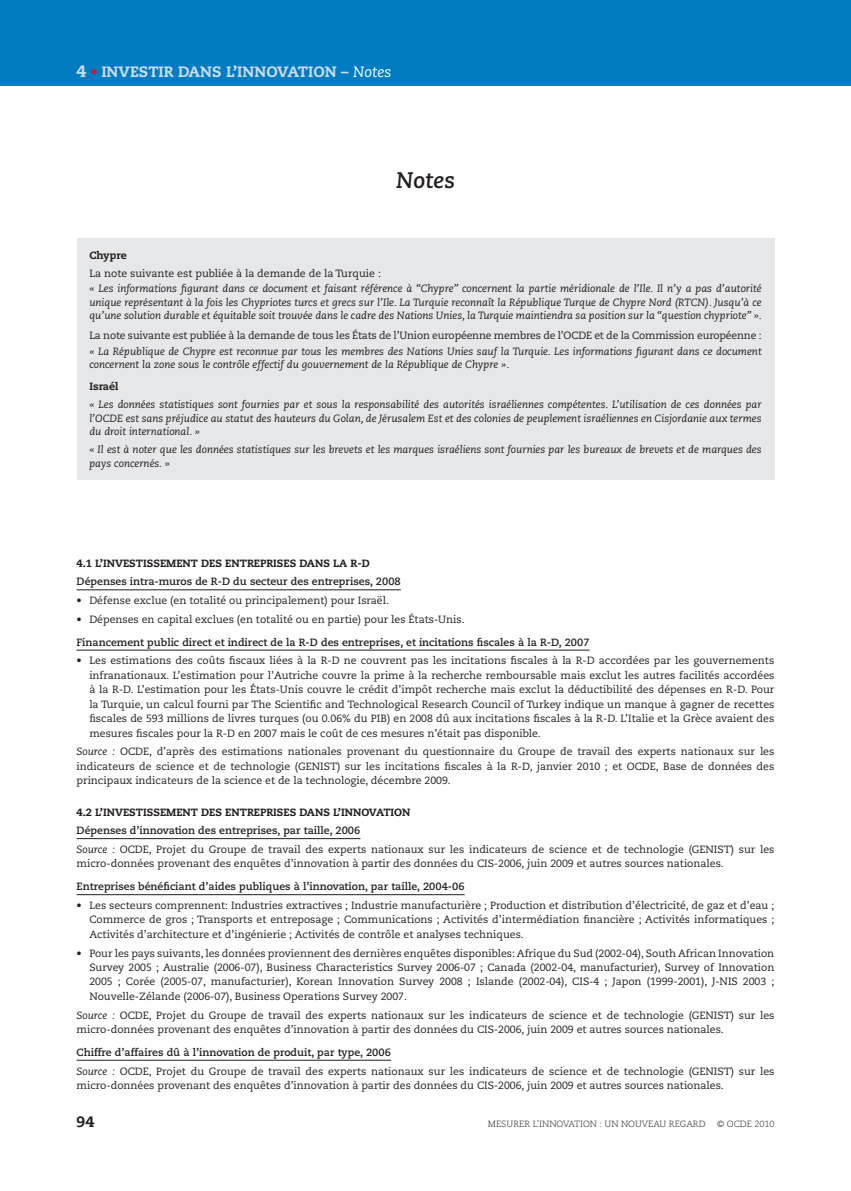
<style>
.page{position:relative;width:851px;height:1191px;background:#fff}
.page>*{position:absolute;margin:0;border:0;box-sizing:border-box;transform-origin:0 0}
.t1{font:italic 700 22.5px "Caecilia LT Std";color:#231f20}
.t2{font:800 15px "Caecilia LT Std";color:#cddbef}
.t3{font:800 15px "Caecilia LT Std";color:#231f20}
.t4{font:10.5px/14.4px "Caecilia LT Std";color:#231f20;text-align:justify}
.t5{font:italic 10.5px/13.5px "Caecilia LT Std";color:#231f20;text-align:justify}
.t6{font:700 10.5px "Caecilia LT Std";color:#231f20}
.t7{font:800 10.5px "Caecilia LT Std";color:#231f20}
.t8{font:300 9px "Caecilia LT Std";color:#231f20}
.s1{font-size:16.5px}
.s2{color:#d7171f}
.s3{font-weight:400;font-style:italic;color:#fff}
.s4{font-style:italic}
.s5{font-weight:700}
</style>
<div class="page">
<div style="left:0;top:0;width:829px;height:85px;background:#007cc2"></div>
<div style="left:829px;top:0;width:21px;height:85px;background:#007cc2"></div>
<hr style="left:77px;top:589px;width:324px;height:1px;background:#231f20">
<hr style="left:77px;top:650px;width:512px;height:1px;background:#231f20">
<hr style="left:77px;top:838px;width:283px;height:1px;background:#231f20">
<hr style="left:77px;top:894px;width:387px;height:1px;background:#231f20">
<hr style="left:77px;top:1060px;width:314px;height:1px;background:#231f20">
<div style="left:77px;top:238px;width:697px;height:241px;background:#e6e7e9"></div>
<h2 class="t2" style="left:77px;top:62px;width:316px"><span class="s1">4</span> <span class="s2">•</span> INVESTIR DANS L’INNOVATION – <span class="s3">Notes</span></h2>
<h1 class="t1" style="left:396px;top:167px;width:60px">Notes</h1>
<p class="t7" style="left:89px;top:249px;width:39px">CHYPRE</p>
<p class="t4" style="left:89px;top:266px;width:293px">La note suivante est publiée à la demande de la Turquie :</p>
<p class="t5" style="left:89px;top:282px;width:673px">« Les informations figurant dans ce document et faisant référence à “Chypre” concernent la partie méridionale de l’Ile. Il n’y a pas d’autorité unique représentant à la fois les Chypriotes turcs et grecs sur l’Ile. La Turquie reconnaît la République Turque de Chypre Nord (RTCN). Jusqu’à ce qu’une solution durable et équitable soit trouvée dans le cadre des Nations Unies, la Turquie maintiendra sa position sur la “question chypriote” ».</p>
<p class="t4" style="left:89px;top:329px;width:673px">La note suivante est publiée à la demande de tous les États de l’Union européenne membres de l’OCDE et de la Commission européenne :</p>
<p class="t5" style="left:89px;top:345px;width:673px">« La République de Chypre est reconnue par tous les membres des Nations Unies sauf la Turquie. Les informations figurant dans ce document concernent la zone sous le contrôle effectif du gouvernement de la République de Chypre ».</p>
<p class="t7" style="left:89px;top:380px;width:31px">ISRAÉL</p>
<p class="t5" style="left:89px;top:398px;width:673px">« Les données statistiques sont fournies par et sous la responsabilité des autorités israéliennes compétentes. L’utilisation de ces données par l’OCDE est sans préjudice au statut des hauteurs du Golan, de Jérusalem Est et des colonies de peuplement israéliennes en Cisjordanie aux termes du droit international. »</p>
<p class="t5" style="left:89px;top:443px;width:673px">« Il est à noter que les données statistiques sur les brevets et les marques israéliens sont fournies par les bureaux de brevets et de marques des pays concernés. »</p>
<p class="t7" style="left:77px;top:556px;width:294px">4.1 L’INVESTISSEMENT DES ENTREPRISES DANS LA R-D</p>
<p class="t6" style="left:77px;top:575px;width:326px">Dépenses intra-muros de R-D du secteur des entreprises, 2008</p>
<p class="t4" style="left:77px;top:593px;width:314px">• Défense exclue (en totalité ou principalement) pour Israël.</p>
<p class="t4" style="left:77px;top:612px;width:389px">• Dépenses en capital exclues (en totalité ou en partie) pour les États-Unis.</p>
<p class="t6" style="left:77px;top:636px;width:514px">Financement public direct et indirect de la R-D des entreprises, et incitations fiscales à la R-D, 2007</p>
<p class="t4" style="left:89px;top:654px;width:686px;text-indent:-13px">• Les estimations des coûts fiscaux liées à la R-D ne couvrent pas les incitations fiscales à la R-D accordées par les gouvernements infranationaux. L’estimation pour l’Autriche couvre la prime à la recherche remboursable mais exclut les autres facilités accordées à la R-D. L’estimation pour les États-Unis couvre le crédit d’impôt recherche mais exclut la déductibilité des dépenses en R-D. Pour la Turquie, un calcul fourni par The Scientific and Technological Research Council of Turkey indique un manque à gagner de recettes fiscales de 593 millions de livres turques (ou 0.06% du PIB) en 2008 dû aux incitations fiscales à la R-D. L’Italie et la Grèce avaient des mesures fiscales pour la R-D en 2007 mais le coût de ces mesures n’était pas disponible.</p>
<p class="t4" style="left:77px;top:744px;width:699px"><span class="s4">Source :</span> OCDE, d’après des estimations nationales provenant du questionnaire du Groupe de travail des experts nationaux sur les indicateurs de science et de technologie (GENIST) sur les incitations fiscales à la R-D, janvier 2010 ; et OCDE, Base de données des principaux indicateurs de la science et de la technologie, décembre 2009.</p>
<p class="t7" style="left:77px;top:805px;width:335px">4.2 L’INVESTISSEMENT DES ENTREPRISES DANS L’INNOVATION</p>
<p class="t4" style="left:77px;top:821px;width:699px;line-height:18.8px"><span class="s5">Dépenses d’innovation des entreprises, par taille, 2006<br></span><span class="s4">Source :</span> OCDE, Projet du Groupe de travail des experts nationaux sur les indicateurs de science et de technologie (GENIST) sur les</p>
<p class="t4" style="left:77px;top:856px;width:648px">micro‑données provenant des enquêtes d’innovation à partir des données du CIS-2006, juin 2009 et autres sources nationales.</p>
<p class="t6" style="left:77px;top:880px;width:389px">Entreprises bénéficiant d’aides publiques à l’innovation, par taille, 2004-06</p>
<p class="t4" style="left:89px;top:898px;width:686px;text-indent:-13px">• Les secteurs comprennent: Industries extractives ; Industrie manufacturière ; Production et distribution d’électricité, de gaz et d’eau ; Commerce de gros ; Transports et entreposage ; Communications ; Activités d’intermédiation financière ; Activités informatiques ; Activités d’architecture et d’ingénierie ; Activités de contrôle et analyses techniques.</p>
<p class="t4" style="left:89px;top:946px;width:686px;text-indent:-13px">• Pour les pays suivants, les données proviennent des dernières enquêtes disponibles: Afrique du Sud (2002-04), South African Innovation Survey 2005 ; Australie (2006-07), Business Characteristics Survey 2006-07 ; Canada (2002-04, manufacturier), Survey of Innovation 2005 ; Corée (2005-07, manufacturier), Korean Innovation Survey 2008 ; Islande (2002-04), CIS-4 ; Japon (1999-2001), J-NIS 2003 ; Nouvelle‑Zélande (2006-07), Business Operations Survey 2007.</p>
<p class="t4" style="left:77px;top:1007px;width:699px"><span class="s4">Source :</span> OCDE, Projet du Groupe de travail des experts nationaux sur les indicateurs de science et de technologie (GENIST) sur les micro‑données provenant des enquêtes d’innovation à partir des données du CIS-2006, juin 2009 et autres sources nationales.</p>
<p class="t4" style="left:77px;top:1043px;width:699px;line-height:18.8px"><span class="s5">Chiffre d’affaires dû à l’innovation de produit, par type, 2006<br></span><span class="s4">Source :</span> OCDE, Projet du Groupe de travail des experts nationaux sur les indicateurs de science et de technologie (GENIST) sur les</p>
<p class="t4" style="left:77px;top:1078px;width:648px">micro‑données provenant des enquêtes d’innovation à partir des données du CIS-2006, juin 2009 et autres sources nationales.</p>
<h2 class="t3" style="left:77px;top:1112px;width:19px">94</h2>
<p class="t8" style="left:488px;top:1119px;width:219px">MESURER L’INNOVATION : UN NOUVEAU REGARD</p>
<p class="t8" style="left:717px;top:1119px;width:59px">© OCDE 2010</p>
</div>
